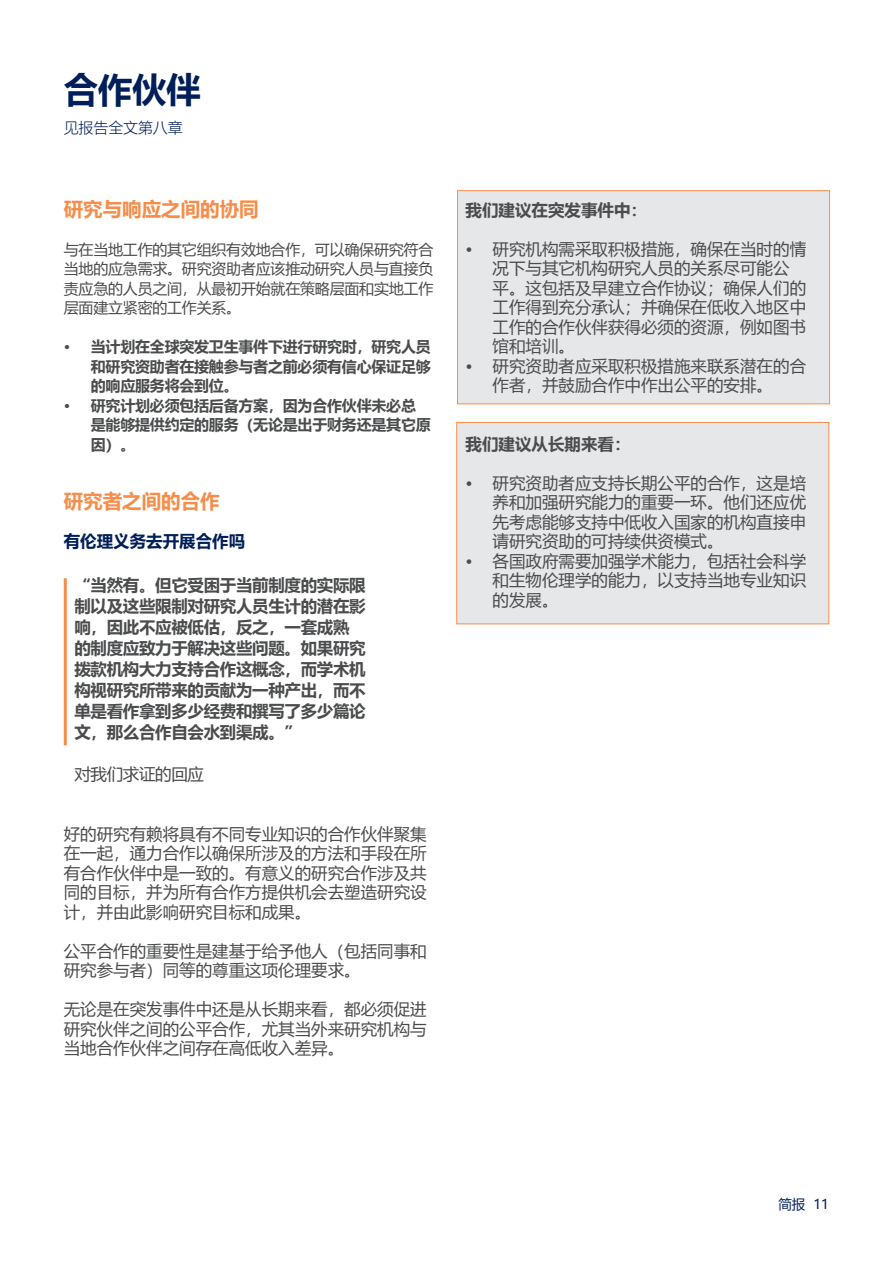
<style>
.page{position:relative;width:893px;height:1263px;background:#fff}
.page>*{position:absolute;margin:0;border:0;box-sizing:border-box;transform-origin:0 0}
.t1{font:700 34.5px "Microsoft Ya Hei";color:#001e59}
.t2{font:700 19.5px "Microsoft Ya Hei";color:#f68d4a}
.t3{font:16.5px/19.5px "Microsoft Ya Hei";color:#4b4c4d;text-align:justify}
.t4{font:700 16.5px/21px "Microsoft Ya Hei";letter-spacing:-.02em;color:#4b4c4d}
.t5{font:700 16.5px "Microsoft Ya Hei";color:#4b4c4d}
.t6{font:700 16.5px "Microsoft Ya Hei";color:#001e59}
.t7{font:16.5px "Microsoft Ya Hei";letter-spacing:-.02em;color:#4b4c4d}
.t8{font:700 15px/19.5px "Microsoft Ya Hei";letter-spacing:-.015em;color:#4b4c4d;text-align:justify}
.t9{font:15px/19.5px "Microsoft Ya Hei";letter-spacing:-.015em;color:#4b4c4d;text-align:justify}
.t10{font:300 15px "Microsoft Ya Hei";letter-spacing:-.01em;color:#001e59}
.t11{font:13.5px "Microsoft Ya Hei";color:#001e59}
</style>
<div class="page">
<div style="left:456px;top:422px;width:373px;height:202px;background:#e6e7e9;border:1px solid #f68d4a"></div>
<div style="left:457px;top:190px;width:373px;height:214px;background:#e6e7e9;border:1px solid #f68d4a"></div>
<hr style="left:64px;top:578px;width:3px;height:167px;background:#f68d4a">
<p class="t1" style="left:64px;top:65px;width:138px">合作伙伴</p>
<p class="t10" style="left:64px;top:117px;width:120px">见报告全文第八章</p>
<p class="t2" style="left:64px;top:195px;width:196px">研究与响应之间的协同</p>
<p class="t9" style="left:64px;top:239px;width:371px">与在当地工作的其它组织有效地合作，可以确保研究符合当地的应急需求。研究资助者应该推动研究人员与直接负责应急的人员之间，从最初开始就在策略层面和实地工作层面建立紧密的工作关系。</p>
<p class="t8" style="left:91px;top:336px;width:342px;text-indent:-27px">• 当计划在全球突发卫生事件下进行研究时，研究人员和研究资助者在接触参与者之前必须有信心保证足够的响应服务将会到位。</p>
<p class="t8" style="left:91px;top:395px;width:342px;text-align:left;text-indent:-27px">• 研究计划必须包括后备方案，因为合作伙伴未必总是能够提供约定的服务（无论是出于财务还是其它原因）。</p>
<p class="t2" style="left:64px;top:487px;width:157px">研究者之间的合作</p>
<p class="t6" style="left:64px;top:530px;width:183px">有伦理义务去开展合作吗</p>
<p class="t4" style="left:74px;top:574px;width:293px">“当然有。但它受困于当前制度的实际限制以及这些限制对研究人员生计的潜在影响，因此不应被低估，反之，一套成熟的制度应致力于解决这些问题。如果研究拨款机构大力支持合作这概念，而学术机构视研究所带来的贡献为一种产出，而不单是看作拿到多少经费和撰写了多少篇论文，那么合作自会水到渠成。”</p>
<p class="t7" style="left:74px;top:763px;width:131px">对我们求证的回应</p>
<p class="t3" style="left:64px;top:823px;width:365px">好的研究有赖将具有不同专业知识的合作伙伴聚集在一起，通力合作以确保所涉及的方法和手段在所有合作伙伴中是一致的。有意义的研究合作涉及共同的目标，并为所有合作方提供机会去塑造研究设计，并由此影响研究目标和成果。</p>
<p class="t3" style="left:64px;top:940px;width:365px">公平合作的重要性是建基于给予他人（包括同事和研究参与者）同等的尊重这项伦理要求。</p>
<p class="t3" style="left:64px;top:999px;width:365px">无论是在突发事件中还是从长期来看，都必须促进研究伙伴之间的公平合作，尤其当外来研究机构与当地合作伙伴之间存在高低收入差异。</p>
<p class="t5" style="left:466px;top:198px;width:183px">我们建议在突发事件中：</p>
<p class="t3" style="left:493px;top:238px;width:315px;text-align:left;text-indent:-27px">• 研究机构需采取积极措施，确保在当时的情况下与其它机构研究人员的关系尽可能公平。这包括及早建立合作协议；确保人们的工作得到充分承认；并确保在低收入地区中工作的合作伙伴获得必须的资源，例如图书馆和培训。</p>
<p class="t3" style="left:466px;top:355px;width:342px;text-align:center">• 研究资助者应采取积极措施来联系潜在的合作者，并鼓励合作中作出公平的安排。</p>
<p class="t5" style="left:466px;top:432px;width:166px">我们建议从长期来看：</p>
<p class="t3" style="left:493px;top:472px;width:315px;text-indent:-27px">• 研究资助者应支持长期公平的合作，这是培养和加强研究能力的重要一环。他们还应优先考虑能够支持中低收入国家的机构直接申请研究资助的可持续供资模式。</p>
<p class="t3" style="left:493px;top:550px;width:315px;text-indent:-27px">• 各国政府需要加强学术能力，包括社会科学和生物伦理学的能力，以支持当地专业知识的发展。</p>
<p class="t11" style="left:778px;top:1195px;width:52px">简报 11</p>
</div>
